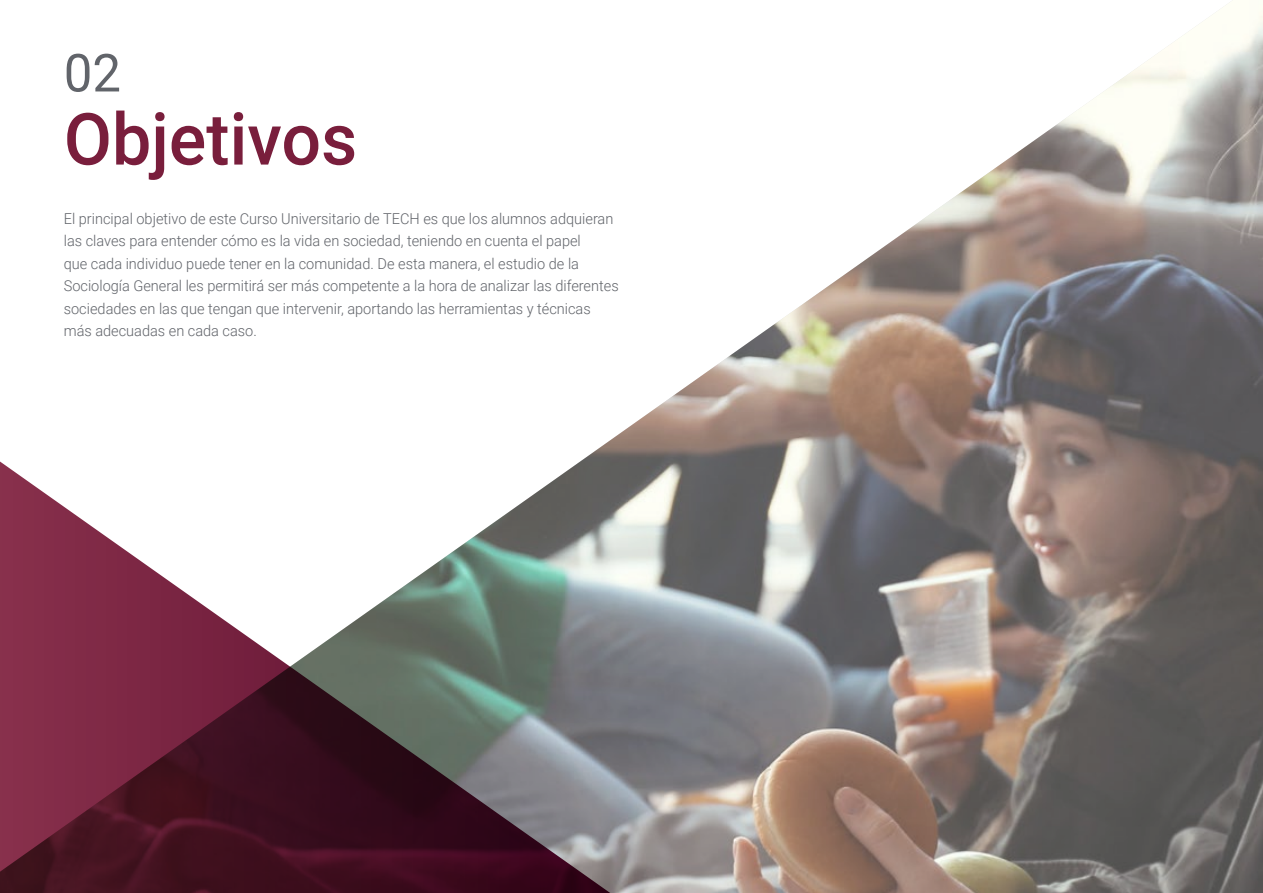
<style>
.page{position:relative;width:1263px;height:893px;background:#fff}
.page>*{position:absolute;margin:0;border:0;box-sizing:border-box;transform-origin:0 0}
.t1{font:500 72px "Roboto";color:#791e3c}
.t2{font:52.5px "Roboto";color:#61646a}
.t3{font:300 15px/22.5px "Roboto";color:#61646a}
</style>
<div class="page">
<img style="left:602px;top:0;width:661px;height:893px">
<svg style="left:0;top:446px;width:640px;height:447px"></svg>
<h2 class="t2" style="left:64px;top:36px;width:59px">02</h2>
<h1 class="t1" style="left:64px;top:89px;width:295px">Objetivos</h1>
<p class="t3" style="left:64px;top:207px;width:556px">El principal objetivo de este Curso Universitario de TECH es que los alumnos adquieran las claves para entender cómo es la vida en sociedad, teniendo en cuenta el papel<br>que cada individuo puede tener en la comunidad. De esta manera, el estudio de la Sociología General les permitirá ser más competente a la hora de analizar las diferentes sociedades en las que tengan que intervenir, aportando las herramientas y técnicas más adecuadas en cada caso.</p>
</div>
